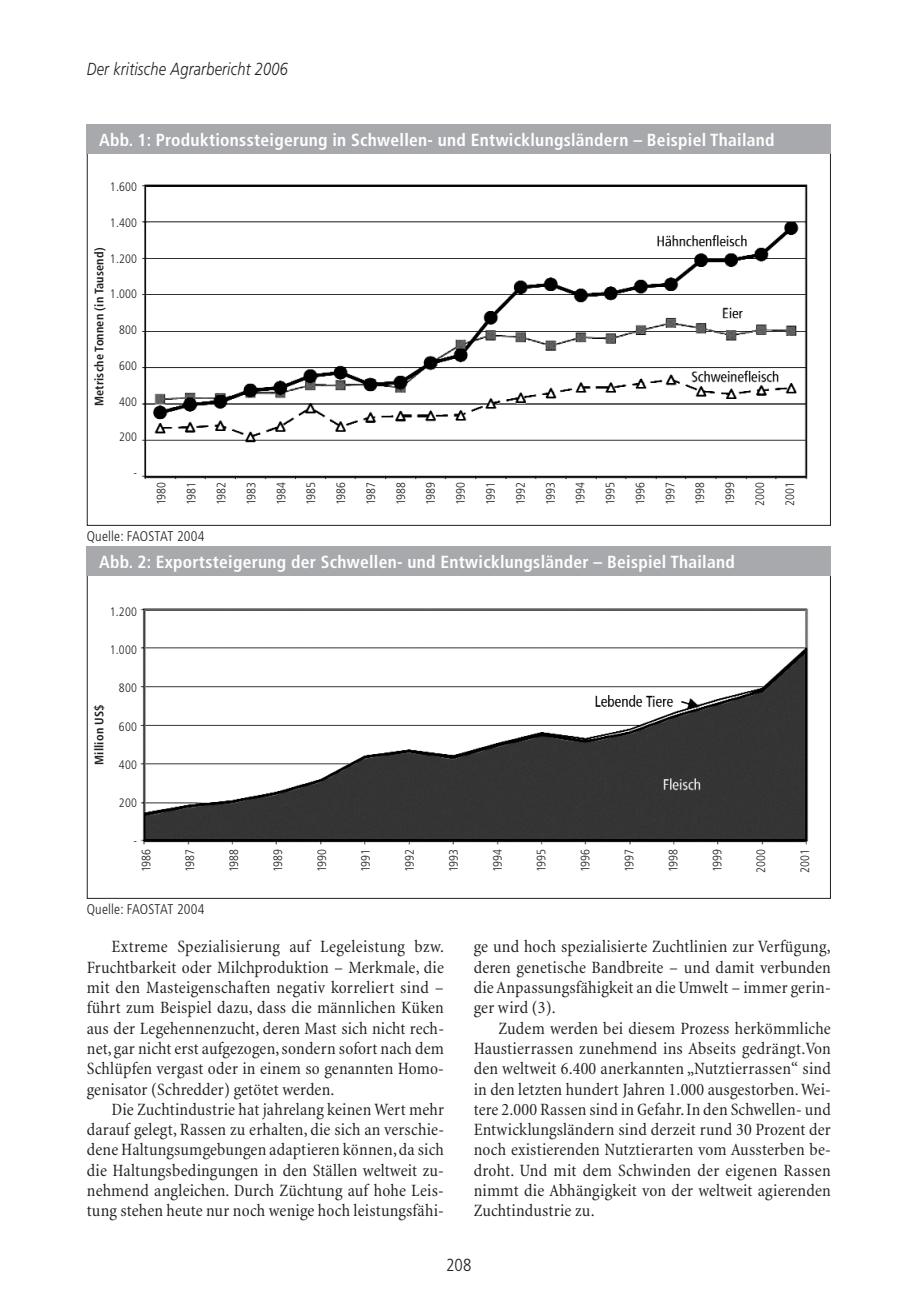
<style>
.page{position:relative;width:917px;height:1315px;background:#fff}
.page>*{position:absolute;margin:0;border:0;box-sizing:border-box;transform-origin:0 0}
.t1{font:condensed 17.5px/20.3px "Minion";letter-spacing:.01em;color:#231f20;text-align:justify}
.t2{font:700 condensed 17.5px "Frutiger";letter-spacing:.015em;color:#fff}
.t3{font:italic 300 17.5px "Frutiger";letter-spacing:.015em;color:#231f20;scale:.83 1}
.t4{font:300 condensed 17.5px "Frutiger";color:#231f20}
.t5{font:300 condensed 14px "Frutiger";letter-spacing:.015em;color:#231f20}
.t6{font:300 condensed 12.25px "Frutiger";letter-spacing:.015em;color:#231f20}
.t7{font:700 condensed 12.25px "Frutiger";letter-spacing:.015em;color:#231f20}
</style>
<div class="page">
<img style="left:142px;top:184px;width:666px;height:296px">
<div style="left:87px;top:124px;width:744px;height:30px;background:#a8a9ad"></div>
<img style="left:140px;top:608px;width:669px;height:237px">
<div style="left:87px;top:546px;width:744px;height:30px;background:#a8a9ad"></div>
<p class="t3" style="left:87px;top:63px;width:244px">Der kritische Agrarbericht 2006</p>
<p class="t2" style="left:99px;top:133px;width:677px">Abb. 1: Produktionssteigerung in Schwellen- und Entwicklungsländern – Beispiel Thailand</p>
<p class="t6" style="left:110px;top:182px;width:29px">1.600</p>
<p class="t6" style="left:110px;top:218px;width:29px">1.400</p>
<p class="t6" style="left:110px;top:254px;width:29px">1.200</p>
<p class="t6" style="left:110px;top:289px;width:29px">1.000</p>
<p class="t6" style="left:119px;top:325px;width:19px">800</p>
<p class="t6" style="left:119px;top:361px;width:19px">600</p>
<p class="t6" style="left:119px;top:397px;width:19px">400</p>
<p class="t6" style="left:119px;top:432px;width:19px">200</p>
<p class="t6" style="left:133px;top:468px;width:5px">-</p>
<p class="t7" style="left:95px;top:406px;width:160px;rotate:-90deg">Metrische Tonnen (in Tausend)</p>
<p class="t6" style="left:157px;top:505px;width:25px;rotate:-90deg">1980</p>
<p class="t6" style="left:187px;top:505px;width:25px;rotate:-90deg">1981</p>
<p class="t6" style="left:217px;top:505px;width:25px;rotate:-90deg">1982</p>
<p class="t6" style="left:247px;top:505px;width:25px;rotate:-90deg">1983</p>
<p class="t6" style="left:277px;top:505px;width:25px;rotate:-90deg">1984</p>
<p class="t6" style="left:307px;top:505px;width:25px;rotate:-90deg">1985</p>
<p class="t6" style="left:336px;top:505px;width:25px;rotate:-90deg">1986</p>
<p class="t6" style="left:366px;top:505px;width:25px;rotate:-90deg">1987</p>
<p class="t6" style="left:396px;top:505px;width:25px;rotate:-90deg">1988</p>
<p class="t6" style="left:426px;top:505px;width:25px;rotate:-90deg">1989</p>
<p class="t6" style="left:456px;top:505px;width:25px;rotate:-90deg">1990</p>
<p class="t6" style="left:486px;top:505px;width:25px;rotate:-90deg">1991</p>
<p class="t6" style="left:516px;top:505px;width:25px;rotate:-90deg">1992</p>
<p class="t6" style="left:546px;top:505px;width:25px;rotate:-90deg">1993</p>
<p class="t6" style="left:576px;top:505px;width:25px;rotate:-90deg">1994</p>
<p class="t6" style="left:606px;top:505px;width:25px;rotate:-90deg">1995</p>
<p class="t6" style="left:636px;top:505px;width:25px;rotate:-90deg">1996</p>
<p class="t6" style="left:666px;top:505px;width:25px;rotate:-90deg">1997</p>
<p class="t6" style="left:696px;top:505px;width:25px;rotate:-90deg">1998</p>
<p class="t6" style="left:726px;top:505px;width:25px;rotate:-90deg">1999</p>
<p class="t6" style="left:755px;top:505px;width:26px;rotate:-90deg">2000</p>
<p class="t6" style="left:785px;top:505px;width:26px;rotate:-90deg">2001</p>
<p class="t5" style="left:87px;top:531px;width:119px">Quelle: FAOSTAT 2004</p>
<p class="t2" style="left:99px;top:555px;width:637px">Abb. 2: Exportsteigerung der Schwellen- und Entwicklungsländer – Beispiel Thailand</p>
<p class="t6" style="left:110px;top:607px;width:29px">1.200</p>
<p class="t6" style="left:110px;top:645px;width:29px">1.000</p>
<p class="t6" style="left:119px;top:683px;width:19px">800</p>
<p class="t6" style="left:119px;top:721px;width:19px">600</p>
<p class="t6" style="left:119px;top:760px;width:19px">400</p>
<p class="t6" style="left:119px;top:798px;width:19px">200</p>
<p class="t6" style="left:133px;top:836px;width:5px">-</p>
<p class="t7" style="left:95px;top:764px;width:62px;rotate:-90deg">Million US$</p>
<p class="t6" style="left:142px;top:872px;width:25px;rotate:-90deg">1986</p>
<p class="t6" style="left:186px;top:872px;width:25px;rotate:-90deg">1987</p>
<p class="t6" style="left:229px;top:872px;width:25px;rotate:-90deg">1988</p>
<p class="t6" style="left:273px;top:872px;width:25px;rotate:-90deg">1989</p>
<p class="t6" style="left:317px;top:872px;width:25px;rotate:-90deg">1990</p>
<p class="t6" style="left:361px;top:872px;width:25px;rotate:-90deg">1991</p>
<p class="t6" style="left:405px;top:872px;width:25px;rotate:-90deg">1992</p>
<p class="t6" style="left:449px;top:872px;width:25px;rotate:-90deg">1993</p>
<p class="t6" style="left:493px;top:872px;width:25px;rotate:-90deg">1994</p>
<p class="t6" style="left:537px;top:872px;width:25px;rotate:-90deg">1995</p>
<p class="t6" style="left:581px;top:872px;width:25px;rotate:-90deg">1996</p>
<p class="t6" style="left:625px;top:872px;width:25px;rotate:-90deg">1997</p>
<p class="t6" style="left:669px;top:872px;width:25px;rotate:-90deg">1998</p>
<p class="t6" style="left:713px;top:872px;width:25px;rotate:-90deg">1999</p>
<p class="t6" style="left:757px;top:872px;width:26px;rotate:-90deg">2000</p>
<p class="t6" style="left:800px;top:872px;width:26px;rotate:-90deg">2001</p>
<p class="t5" style="left:87px;top:903px;width:119px">Quelle: FAOSTAT 2004</p>
<p class="t1" style="left:87px;top:937px;width:359px;text-indent:25px">Extreme Spezialisierung auf Legeleistung bzw.<br>Fruchtbarkeit oder Milchproduktion – Merkmale, die mit den Masteigenschaften negativ korreliert sind – führt zum Beispiel dazu, dass die männlichen Küken aus der Legehennenzucht, deren Mast sich nicht rech&shy;net,gar nicht erst aufgezogen,sondern sofort nach dem Schlüpfen vergast oder in einem so genannten Homo&shy;genisator (Schredder) getötet werden.</p>
<p class="t1" style="left:87px;top:1100px;width:359px;text-indent:25px">Die Zuchtindustrie hat jahrelang keinen Wert mehr darauf gelegt, Rassen zu erhalten, die sich an verschie&shy;dene Haltungsumgebungen adaptieren können,da sich die Haltungsbedingungen in den Ställen weltweit zu&shy;nehmend angleichen. Durch Züchtung auf hohe Leis&shy;tung stehen heute nur noch wenige hoch leistungsfähi-</p>
<p class="t1" style="left:474px;top:937px;width:359px">ge und hoch spezialisierte Zuchtlinien zur Verfügung, deren genetische Bandbreite – und damit verbunden die Anpassungsfähigkeit an die Umwelt – immer gerin&shy;ger wird (3).</p>
<p class="t1" style="left:474px;top:1019px;width:359px;text-indent:25px">Zudem werden bei diesem Prozess herkömmliche Haustierrassen zunehmend ins Abseits gedrängt.Von den weltweit 6.400 anerkannten „Nutztierrassen“ sind in den letzten hundert Jahren 1.000 ausgestorben.Wei&shy;tere 2.000 Rassen sind in Gefahr.In den Schwellen- und Entwicklungsländern sind derzeit rund 30 Prozent der noch existierenden Nutztierarten vom Aussterben be&shy;droht. Und mit dem Schwinden der eigenen Rassen nimmt die Abhängigkeit von der weltweit agierenden Zuchtindustrie zu.</p>
<p class="t4" style="left:446px;top:1258px;width:27px">208</p>
</div>
